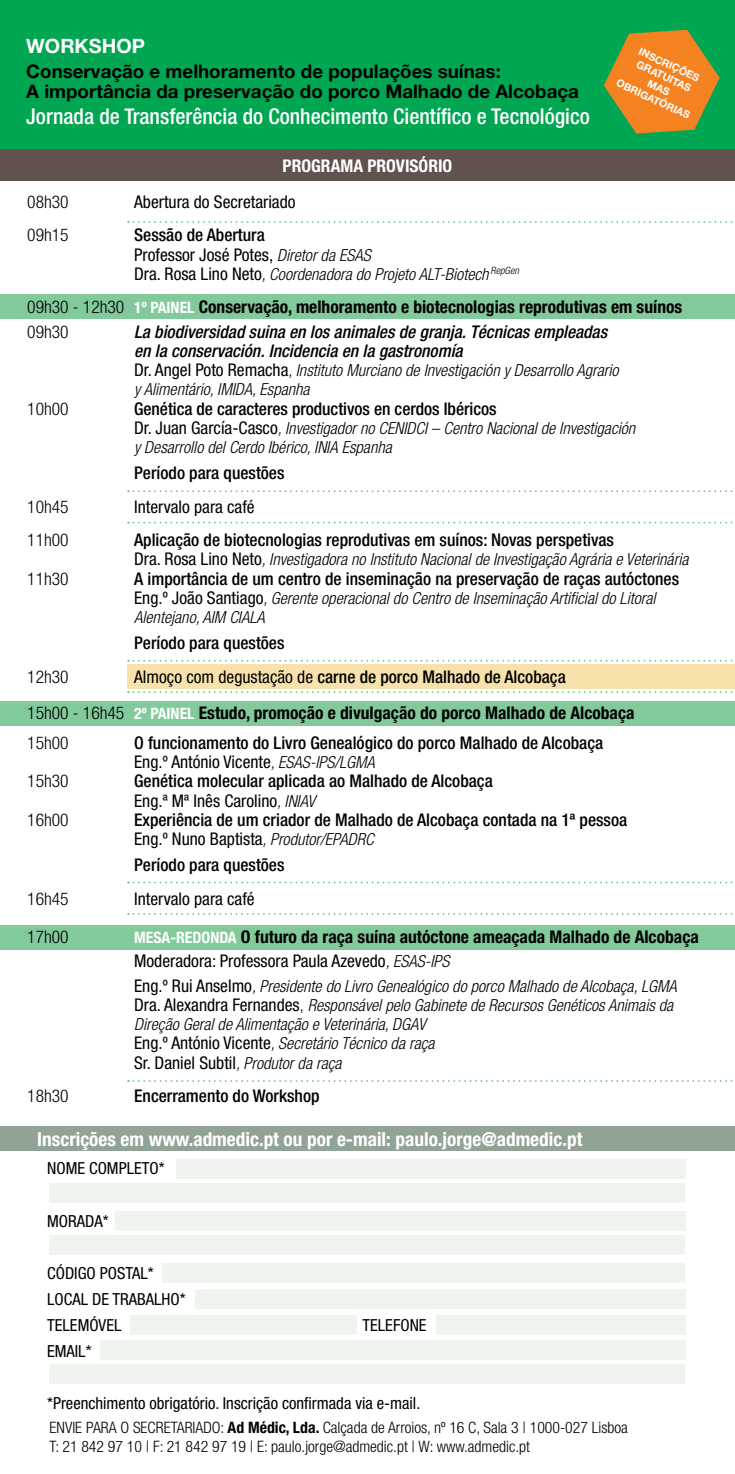
<style>
.page{position:relative;width:735px;height:1474px;background:#fff}
.page>*{position:absolute;margin:0;border:0;box-sizing:border-box;transform-origin:0 0}
.t1{font:500 condensed 21.7px "Helvetica Neue";color:#fff}
.t2{font:700 19.78px "Helvetica Neue";color:#fff}
.t3{font:700 condensed 19.25px "Helvetica Neue";color:#fff}
.t4{font:700 18.72px/19.9px "Helvetica Neue";color:#000}
.t5{font:500 condensed 17.5px/19.2px "Helvetica Neue";color:#000}
.t6{font:700 condensed 17.5px/24.5px "Helvetica Neue";color:#000}
.t7{font:condensed 17.5px/19.2px "Helvetica Neue";color:#000}
.t8{font:italic 500 condensed 17.5px/19.2px "Helvetica Neue";color:#000}
.t9{font:300 condensed 17.5px "Helvetica Neue";color:#000}
.t10{font:700 condensed 17.5px "Helvetica Neue";color:#fff}
.t11{font:italic 300 condensed 16.62px/19.2px "Helvetica Neue";color:#000}
.t12{font:condensed 16.62px/26.1px "Helvetica Neue";color:#000}
.t13{font:300 condensed 15.75px/18.9px "Helvetica Neue";color:#000}
.t14{font:700 10.5px/12.6px "Helvetica Neue";color:#fff;text-align:center}
.s1{font-weight:500}
.s2{font-weight:300;font-style:italic;font-size:16.62px}
.s3{font-weight:400;font-style:normal;font-size:17.5px}
.s4{font-weight:300}
.s5{font-size:15.75px;color:#fff}
.s6{font-weight:400}
.s7{font-style:normal}
.s8{font-weight:700}
</style>
<div class="page">
<div style="left:127px;top:664px;width:607px;height:24px;background:#f7e2ac"></div>
<div style="left:0;top:294px;width:734px;height:25px;background:#82ca9c"></div>
<div style="left:0;top:701px;width:734px;height:25px;background:#82ca9c"></div>
<div style="left:0;top:924px;width:734px;height:25px;background:#82ca9c"></div>
<div style="left:0;top:0;width:734px;height:158px;background:#00a651"></div>
<div style="left:0;top:149px;width:734px;height:31px;background:#62524d"></div>
<div style="left:162px;top:1262px;width:523px;height:20px;background:#eff4ee"></div>
<div style="left:194px;top:1288px;width:491px;height:20px;background:#eff4ee"></div>
<div style="left:435px;top:1314px;width:250px;height:20px;background:#eff4ee"></div>
<div style="left:130px;top:1314px;width:226px;height:20px;background:#eff4ee"></div>
<div style="left:175px;top:1158px;width:510px;height:20px;background:#eff4ee"></div>
<div style="left:50px;top:1183px;width:635px;height:20px;background:#eff4ee"></div>
<div style="left:115px;top:1210px;width:570px;height:20px;background:#eff4ee"></div>
<div style="left:50px;top:1235px;width:635px;height:20px;background:#eff4ee"></div>
<div style="left:100px;top:1339px;width:585px;height:20px;background:#eff4ee"></div>
<div style="left:50px;top:1364px;width:635px;height:19px;background:#eff4ee"></div>
<div style="left:0;top:1126px;width:734px;height:24px;background:#91a394"></div>
<svg style="left:128px;top:881px;width:605px;height:2px"></svg>
<svg style="left:128px;top:913px;width:605px;height:1px"></svg>
<svg style="left:128px;top:660px;width:605px;height:1px"></svg>
<svg style="left:128px;top:691px;width:605px;height:2px"></svg>
<svg style="left:128px;top:490px;width:605px;height:2px"></svg>
<svg style="left:128px;top:522px;width:605px;height:1px"></svg>
<svg style="left:128px;top:221px;width:605px;height:2px"></svg>
<svg style="left:128px;top:1080px;width:605px;height:1px"></svg>
<svg style="left:603px;top:30px;width:116px;height:104px"></svg>
<p class="t2" style="left:26px;top:34px;width:120px">WORKSHOP</p>
<p class="t4" style="left:26px;top:61px;width:554px">Conservação e melhoramento de populações suínas:<br>A importância da preservação do porco Malhado de Alcobaça</p>
<h1 class="t1" style="left:26px;top:103px;width:564px">Jornada de Transferência do Conhecimento Científico e Tecnológico</h1>
<p class="t10" style="left:282px;top:155px;width:171px">PROGRAMA PROVISÓRIO</p>
<p class="t14" style="left:642px;top:45px;width:67px;rotate:25deg">INSCRIÇÕES<br>GRATUITAS</p>
<p class="t14" style="left:619px;top:76px;width:81px;rotate:25deg">OBRIGATÓRIAS</p>
<p class="t9" style="left:27px;top:192px;width:43px">08h30</p>
<p class="t7" style="left:134px;top:192px;width:163px">Abertura do Secretariado</p>
<p class="t9" style="left:27px;top:225px;width:43px">09h15</p>
<p class="t7" style="left:134px;top:225px;width:238px"><span class="s1">Sessão de Abertura<br></span>Professor José Potes, <span class="s2">Diretor da ESAS</span></p>
<p class="t11" style="left:134px;top:264px;width:386px"><span class="s3">Dra. Rosa Lino Neto</span>, Coordenadora do Projeto ALT-Biotech <sup>RepGen</sup></p>
<p class="t6" style="left:27px;top:294px;width:656px"><span class="s4">09h30 - 12h30</span> <span class="s5">1º PAINEL</span> Conservação, melhoramento e biotecnologias reprodutivas em suínos<br><span class="s4">09h30</span></p>
<p class="t8" style="left:134px;top:321px;width:474px">La biodiversidad suina en los animales de granja. Técnicas empleadas en la conservación. Incidencia en la gastronomía</p>
<p class="t11" style="left:134px;top:360px;width:485px"><span class="s3">Dr. Angel Poto Remacha</span>, Instituto Murciano de Investigación y Desarrollo Agrario y Alimentário, IMIDA, Espanha</p>
<p class="t9" style="left:27px;top:398px;width:43px">10h00</p>
<p class="t5" style="left:134px;top:398px;width:364px">Genética de caracteres productivos en cerdos Ibéricos</p>
<p class="t11" style="left:134px;top:418px;width:502px"><span class="s3">Dr. Juan García-Casco</span>, Investigador no CENIDCI – Centro Nacional de Investigación y Desarrollo del Cerdo Ibérico, INIA Espanha</p>
<p class="t5" style="left:134px;top:463px;width:152px">Período para questões</p>
<p class="t9" style="left:27px;top:496px;width:43px">10h45</p>
<p class="t7" style="left:134px;top:497px;width:122px">Intervalo para café</p>
<p class="t9" style="left:27px;top:530px;width:43px">11h00</p>
<p class="t5" style="left:134px;top:530px;width:481px">Aplicação de biotecnologias reprodutivas em suínos: Novas perspetivas</p>
<p class="t11" style="left:134px;top:549px;width:555px"><span class="s3">Dra. Rosa Lino Neto</span>, Investigadora no Instituto Nacional de Investigação Agrária e Veterinária</p>
<p class="t9" style="left:27px;top:568px;width:43px">11h30</p>
<p class="t5" style="left:134px;top:568px;width:546px">A importância de um centro de inseminação na preservação de raças autóctones</p>
<p class="t11" style="left:134px;top:588px;width:522px"><span class="s3">Eng.º João Santiago</span>, Gerente operacional do Centro de Inseminação Artificial do Litoral<br>Alentejano, AIM CIALA</p>
<p class="t5" style="left:134px;top:633px;width:152px">Período para questões</p>
<p class="t9" style="left:27px;top:666px;width:43px">12h30</p>
<p class="t6" style="left:27px;top:657px;width:608px;line-height:36.8px;text-indent:107px"><span class="s6">Almoço com degustação de</span> <span class="s1">carne de porco Malhado de Alcobaça<br></span><span class="s4">15h00 - 16h45</span> <span class="s5">2º PAINEL</span> Estudo, promoção e divulgação do porco Malhado de Alcobaça</p>
<p class="t9" style="left:27px;top:732px;width:43px">15h00</p>
<p class="t5" style="left:134px;top:732px;width:470px">O funcionamento do Livro Genealógico do porco Malhado de Alcobaça<br><span class="s6">Eng.º António Vicente</span><span class="s2">, ESAS-IPS/LGMA</span></p>
<p class="t9" style="left:27px;top:771px;width:43px">15h30</p>
<p class="t5" style="left:134px;top:771px;width:360px">Genética molecular aplicada ao Malhado de Alcobaça<br><span class="s6">Eng.ª Mª Inês Carolino</span><span class="s2">, INIAV</span></p>
<p class="t9" style="left:27px;top:809px;width:43px">16h00</p>
<p class="t5" style="left:134px;top:809px;width:494px">Experiência de um criador de Malhado de Alcobaça contada na 1ª pessoa<br><span class="s6">Eng.º Nuno Baptista</span><span class="s2">, Produtor/EPADRC</span></p>
<p class="t5" style="left:134px;top:855px;width:152px">Período para questões</p>
<p class="t9" style="left:27px;top:888px;width:43px">16h45</p>
<p class="t7" style="left:134px;top:888px;width:122px">Intervalo para café</p>
<p class="t9" style="left:27px;top:927px;width:43px">17h00</p>
<p class="t6" style="left:134px;top:924px;width:566px"><span class="s5">MESA-REDONDA</span> O futuro da raça suína autóctone ameaçada Malhado de Alcobaça<br><span class="s6">Moderadora: Professora Paula Azevedo</span><span class="s2">, ESAS-IPS</span></p>
<p class="t11" style="left:134px;top:976px;width:544px"><span class="s3">Eng.º Rui Anselmo</span>, Presidente do Livro Genealógico do porco Malhado de Alcobaça, LGMA <span class="s3">Dra. Alexandra Fernandes</span><span class="s7">,</span> Responsável pelo Gabinete de Recursos Genéticos Animais da Direção Geral de Alimentação e Veterinária, DGAV<br><span class="s3">Eng.º António Vicente</span>, Secretário Técnico da raça</p>
<p class="t7" style="left:134px;top:1052px;width:209px">Sr. Daniel Subtil<span class="s2">, Produtor da raça</span></p>
<p class="t9" style="left:27px;top:1085px;width:43px">18h30</p>
<p class="t5" style="left:134px;top:1085px;width:187px">Encerramento do Workshop</p>
<p class="t3" style="left:37px;top:1127px;width:546px">Inscrições em www.admedic.pt ou por e-mail: paulo.jorge@admedic.pt</p>
<p class="t12" style="left:47px;top:1155px;width:119px">NOME COMPLETO*</p>
<p class="t12" style="left:47px;top:1207px;width:63px">MORADA*</p>
<p class="t12" style="left:47px;top:1259px;width:140px">CÓDIGO POSTAL*<br>LOCAL DE TRABALHO*<br>TELEMÓVEL</p>
<p class="t12" style="left:362px;top:1311px;width:66px">TELEFONE</p>
<p class="t12" style="left:47px;top:1337px;width:46px">EMAIL*</p>
<p class="t12" style="left:47px;top:1389px;width:374px">*Preenchimento obrigatório. Inscrição confirmada via e-mail.</p>
<p class="t13" style="left:50px;top:1417px;width:579px">ENVIE PARA O SECRETARIADO: <span class="s8">Ad Médic, Lda.</span> Calçada de Arroios, nº 16 C, Sala 3 | 1000-027 Lisboa<br>T: 21 842 97 10 | F: 21 842 97 19 | E: paulo.jorge@admedic.pt | W: www.admedic.pt</p>
</div>
